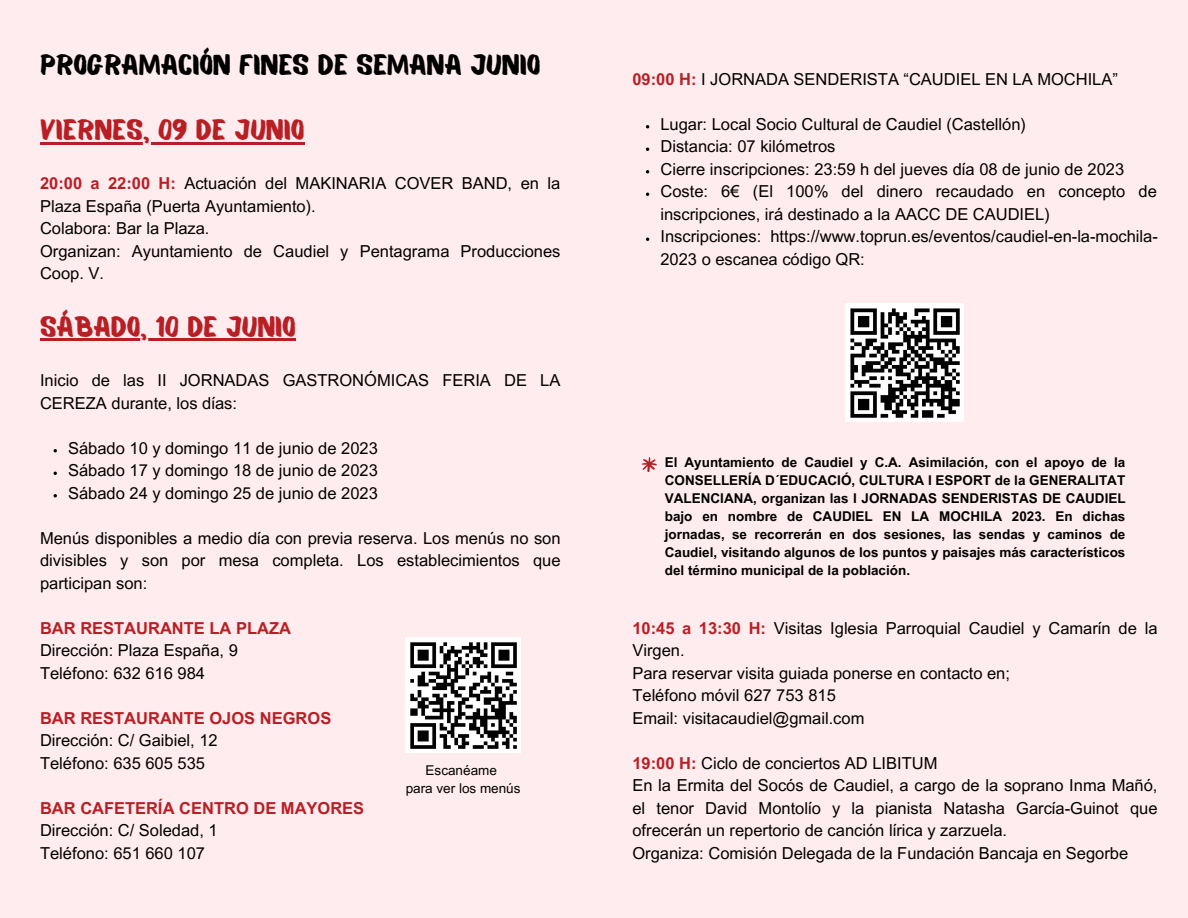
<style>
.page{position:relative;width:1188px;height:918px;background:#ffecee}
.page>*{position:absolute;margin:0;border:0;box-sizing:border-box;transform-origin:0 0}
.t1{font:28.5px "Balmy";color:#b81f24}
.t2{font:28.5px "Balmy";color:#000}
.t3{font:16.5px/22.5px "Arial MT Pro";color:#000}
.t4{font:700 16.5px "Arial MT Pro";color:#b81f24}
.t5{font:700 13.5px/18px "Arial MT Pro";color:#000;text-align:justify}
.t6{font:13.5px "Arial MT Pro";color:#000}
.s1{font-weight:700;color:#b81f24}
</style>
<div class="page">
<img style="left:406px;top:638px;width:115px;height:114px">
<hr style="left:40px;top:142px;width:264px;height:2px;background:#b81f24">
<hr style="left:40px;top:339px;width:256px;height:2px;background:#b81f24">
<img style="left:845px;top:304px;width:118px;height:118px">
<svg style="left:641px;top:457px;width:16px;height:15px"></svg>
<p class="t2" style="left:40px;top:54px;width:502px">PROGRAMACIÓN FINES DE SEMANA JUNIO</p>
<p class="t1" style="left:40px;top:118px;width:266px">VIERNES, 09 DE JUNIO</p>
<p class="t3" style="left:40px;top:174px;width:522px"><span class="s1">20:00 a 22:00 H:</span> Actuación del MAKINARIA COVER BAND, en la<br>Plaza España (Puerta Ayuntamiento).</p>
<p class="t3" style="left:40px;top:219px;width:171px">Colabora: Bar la Plaza.</p>
<p class="t3" style="left:40px;top:242px;width:522px">Organizan: Ayuntamiento de Caudiel y Pentagrama Producciones<br>Coop. V.</p>
<p class="t1" style="left:40px;top:315px;width:257px">SÁBADO, 10 DE JUNIO</p>
<p class="t3" style="left:40px;top:371px;width:522px">Inicio de las II JORNADAS GASTRONÓMICAS FERIA DE LA<br>CEREZA durante, los días:</p>
<p class="t3" style="left:68px;top:439px;width:311px">Sábado 10 y domingo 11 de junio de 2023</p>
<p class="t3" style="left:68px;top:461px;width:311px">Sábado 17 y domingo 18 de junio de 2023</p>
<p class="t3" style="left:68px;top:484px;width:311px">Sábado 24 y domingo 25 de junio de 2023</p>
<p class="t3" style="left:40px;top:529px;width:522px;text-align:justify">Menús disponibles a medio día con previa reserva. Los menús no son divisibles y son por mesa completa. Los establecimientos que participan son:</p>
<p class="t4" style="left:40px;top:622px;width:252px">BAR RESTAURANTE LA PLAZA</p>
<p class="t3" style="left:40px;top:641px;width:199px">Dirección: Plaza España, 9</p>
<p class="t3" style="left:40px;top:664px;width:167px">Teléfono: 632 616 984</p>
<p class="t4" style="left:40px;top:712px;width:293px">BAR RESTAURANTE OJOS NEGROS</p>
<p class="t3" style="left:40px;top:731px;width:179px">Dirección: C/ Gaibiel, 12</p>
<p class="t3" style="left:40px;top:754px;width:167px">Teléfono: 635 605 535</p>
<p class="t4" style="left:40px;top:802px;width:326px">BAR CAFETERÍA CENTRO DE MAYORES</p>
<p class="t3" style="left:40px;top:821px;width:179px">Dirección: C/ Soledad, 1</p>
<p class="t3" style="left:40px;top:844px;width:167px">Teléfono: 651 660 107</p>
<p class="t6" style="left:426px;top:766px;width:73px">Escanéame</p>
<p class="t6" style="left:406px;top:784px;width:116px">para ver los menús</p>
<p class="t3" style="left:632px;top:70px;width:487px"><span class="s1">09:00 H:</span> I JORNADA SENDERISTA “CAUDIEL EN LA MOCHILA”</p>
<p class="t3" style="left:660px;top:115px;width:367px">Lugar: Local Socio Cultural de Caudiel (Castellón)</p>
<p class="t3" style="left:660px;top:137px;width:177px">Distancia: 07 kilómetros</p>
<p class="t3" style="left:660px;top:160px;width:465px">Cierre inscripciones: 23:59 h del jueves día 08 de junio de 2023</p>
<p class="t3" style="left:660px;top:182px;width:498px">Coste: 6€ (El 100% del dinero recaudado en concepto de inscripciones, irá destinado a la AACC DE CAUDIEL)</p>
<p class="t3" style="left:660px;top:227px;width:499px">Inscripciones: https://www.toprun.es/eventos/caudiel-en-la-mochila-<br>2023 o escanea código QR:</p>
<p class="t5" style="left:665px;top:455px;width:462px">El Ayuntamiento de Caudiel y C.A. Asimilación, con el apoyo de la CONSELLERÍA D´EDUCACIÓ, CULTURA I ESPORT de la GENERALITAT VALENCIANA, organizan las I JORNADAS SENDERISTAS DE CAUDIEL bajo en nombre de CAUDIEL EN LA MOCHILA 2023. En dichas jornadas, se recorrerán en dos sesiones, las sendas y caminos de Caudiel, visitando algunos de los puntos y paisajes más característicos del término municipal de la población.</p>
<p class="t3" style="left:632px;top:619px;width:527px"><span class="s1">10:45 a 13:30 H:</span> Visitas Iglesia Parroquial Caudiel y Camarín de la<br>Virgen.</p>
<p class="t3" style="left:632px;top:664px;width:379px">Para reservar visita guiada ponerse en contacto en;</p>
<p class="t3" style="left:632px;top:686px;width:205px">Teléfono móvil 627 753 815</p>
<p class="t3" style="left:632px;top:709px;width:234px">Email: visitacaudiel@gmail.com</p>
<p class="t3" style="left:632px;top:754px;width:307px"><span class="s1">19:00 H:</span> Ciclo de conciertos AD LIBITUM</p>
<p class="t3" style="left:632px;top:776px;width:527px;text-align:justify">En la Ermita del Socós de Caudiel, a cargo de la soprano Inma Mañó, el tenor David Montolío y la pianista Natasha García-Guinot que ofrecerán un repertorio de canción lírica y zarzuela.</p>
<p class="t3" style="left:632px;top:844px;width:497px">Organiza: Comisión Delegada de la Fundación Bancaja en Segorbe</p>
</div>
